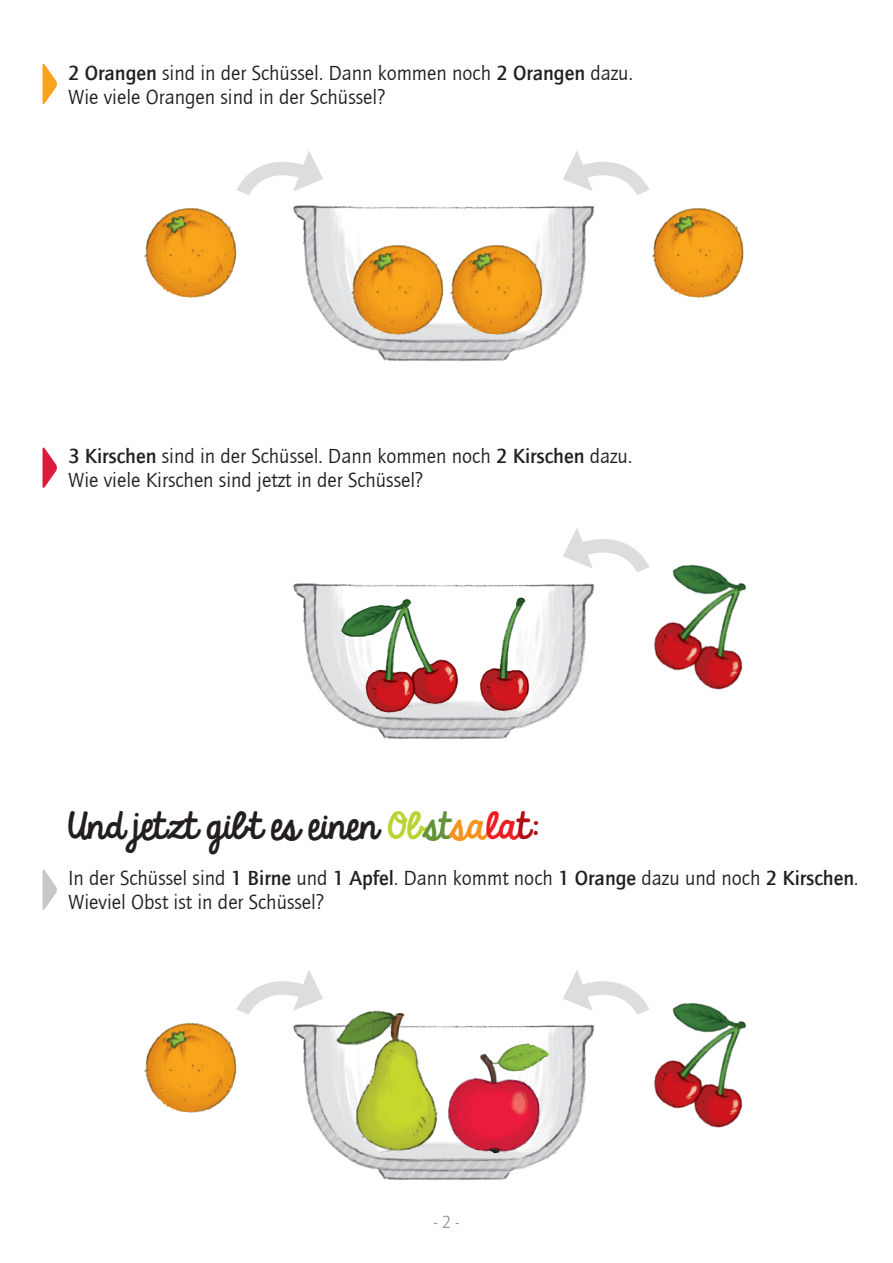
<style>
.page{position:relative;width:893px;height:1263px;background:#fff}
.page>*{position:absolute;margin:0;border:0;box-sizing:border-box;transform-origin:0 0}
.t1{font:33px "Sigikid Always A Good Time";color:#231f20}
.t2{font:21px/24px "Quay Itc T";color:#231f20}
.t3{font:18px "Quay Itc T";color:#939598}
.s1{font-weight:700}
.s2{color:#b8d432}
.s3{color:#639239}
.s4{color:#f7931d}
.s5{color:#ee1d23}
.s6{color:#b00d15}
</style>
<div class="page">
<svg style="left:43px;top:869px;width:14px;height:41px"></svg>
<svg style="left:43px;top:63px;width:14px;height:42px"></svg>
<svg style="left:43px;top:447px;width:14px;height:41px"></svg>
<img style="left:293px;top:583px;width:284px;height:157px">
<img style="left:293px;top:206px;width:301px;height:102px">
<img style="left:318px;top:206px;width:99px;height:156px">
<img style="left:652px;top:208px;width:92px;height:90px">
<img style="left:417px;top:206px;width:160px;height:156px">
<img style="left:144px;top:208px;width:93px;height:90px">
<img style="left:336px;top:583px;width:127px;height:142px">
<img style="left:454px;top:584px;width:85px;height:143px">
<img style="left:293px;top:1025px;width:116px;height:156px">
<img style="left:315px;top:1010px;width:94px;height:141px">
<img style="left:585px;top:1003px;width:162px;height:125px">
<img style="left:577px;top:564px;width:170px;height:126px">
<img style="left:144px;top:1023px;width:93px;height:90px">
<img style="left:409px;top:1025px;width:176px;height:156px">
<svg style="left:563px;top:970px;width:94px;height:55px"></svg>
<svg style="left:563px;top:528px;width:94px;height:55px"></svg>
<svg style="left:563px;top:151px;width:87px;height:55px"></svg>
<svg style="left:236px;top:151px;width:87px;height:55px"></svg>
<svg style="left:229px;top:970px;width:98px;height:55px"></svg>
<p class="t2" style="left:68px;top:60px;width:566px"><span class="s1">2 Orangen</span> sind in der Schüssel. Dann kommen noch <span class="s1">2 Orangen</span> dazu.</p>
<p class="t2" style="left:68px;top:84px;width:319px">Wie viele Orangen sind in der Schüssel?</p>
<p class="t2" style="left:68px;top:444px;width:565px"><span class="s1">3 Kirschen</span> sind in der Schüssel. Dann kommen noch <span class="s1">2 Kirschen</span> dazu.</p>
<p class="t2" style="left:68px;top:468px;width:357px">Wie viele Kirschen sind jetzt in der Schüssel?</p>
<p class="t1" style="left:68px;top:798px;width:472px">Und jetzt gibt es einen <span class="s2">Ob</span><span class="s3">st</span><span class="s4">sa</span><span class="s5">la</span><span class="s6">t:</span></p>
<p class="t2" style="left:68px;top:866px;width:792px">In der Schüssel sind <span class="s1">1 Birne</span> und <span class="s1">1 Apfel</span>. Dann kommt noch <span class="s1">1 Orange</span> dazu und noch <span class="s1">2 Kirschen</span>.<br>Wieviel Obst ist in der Schüssel?</p>
<p class="t3" style="left:434px;top:1211px;width:26px">- 2 -</p>
</div>
